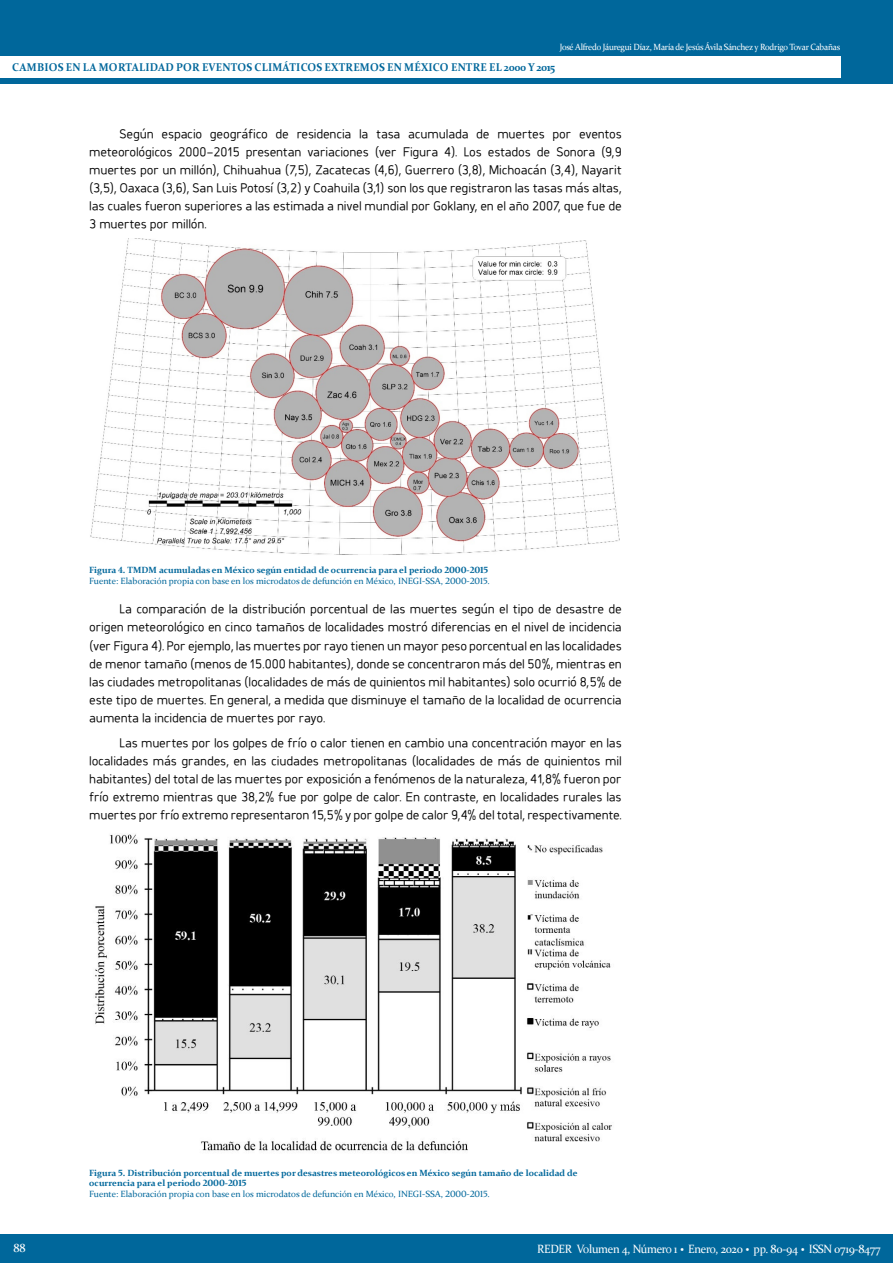
<style>
.page{position:relative;width:893px;height:1263px;background:#fff}
.page>*{position:absolute;margin:0;border:0;box-sizing:border-box;transform-origin:0 0}
.Cuerpo{font:15px/18px "Hospital";letter-spacing:-.015em;color:#000;text-align:justify}
.t1{font:12px "Constantia";letter-spacing:-.025em;color:#fff;scale:.95 1}
.t2{font:700 11.25px "Constantia";letter-spacing:.02em;color:#00679b;scale:.95 1}
.t3{font:700 9px/10.8px "Constantia";color:#00679b}
.t4{font:9px/10.8px "Constantia";color:#00679b}
.t5{font:9px "Constantia";letter-spacing:-.025em;color:#fff;scale:.95 1}
.s1{font-weight:700}
.s2{font-weight:400}
.s3{font-weight:700;font-size:18px}
</style>
<div class="page">
<img style="left:90px;top:239px;width:530px;height:316px">
<img style="left:95px;top:834px;width:517px;height:317px">
<div style="left:0;top:0;width:893px;height:84px;background:#00679b"></div>
<div style="left:0;top:56px;width:840px;height:22px;background:#fff"></div>
<div style="left:0;top:1234px;width:893px;height:29px;background:#00679b"></div>
<p class="t5" style="left:560px;top:41px;width:297px">José Alfredo Jáuregui Díaz, María de Jesús Ávila Sánchez y Rodrigo Tovar Cabañas</p>
<p class="t2" style="left:12px;top:60px;width:573px">CAMBIOS EN LA MORTALIDAD POR EVENTOS CLIMÁTICOS EXTREMOS EN MÉXICO ENTRE EL 2000 Y 2015</p>
<p class="Cuerpo" style="left:89px;top:125px;width:534px;text-indent:30px">Según espacio geográfico de residencia la tasa acumulada de muertes por eventos meteorológicos 2000-2015 presentan variaciones (ver Figura 4). Los estados de Sonora (9,9 muertes por un millón), Chihuahua (7,5), Zacatecas (4,6), Guerrero (3,8), Michoacán (3,4), Nayarit (3,5), Oaxaca (3,6), San Luis Potosí (3,2) y Coahuila (3,1) son los que registraron las tasas más altas, las cuales fueron superiores a las estimada a nivel mundial por Goklany, en el año 2007, que fue de 3 muertes por millón.</p>
<p class="t4" style="left:89px;top:564px;width:402px"><span class="s1">Figura 4. TMDM acumuladas en México según entidad de ocurrencia para el periodo 2000-2015<br></span>Fuente: Elaboración propia con base en los microdatos de defunción en México, INEGI-SSA, 2000-2015.</p>
<p class="Cuerpo" style="left:89px;top:600px;width:534px;text-indent:30px">La comparación de la distribución porcentual de las muertes según el tipo de desastre de origen meteorológico en cinco tamaños de localidades mostró diferencias en el nivel de incidencia (ver Figura 4). Por ejemplo, las muertes por rayo tienen un mayor peso porcentual en las localidades de menor tamaño (menos de 15.000 habitantes), donde se concentraron más del 50%, mientras en las ciudades metropolitanas (localidades de más de quinientos mil habitantes) solo ocurrió 8,5% de este tipo de muertes. En general, a medida que disminuye el tamaño de la localidad de ocurrencia aumenta la incidencia de muertes por rayo.</p>
<p class="Cuerpo" style="left:89px;top:733px;width:534px;text-indent:30px">Las muertes por los golpes de frío o calor tienen en cambio una concentración mayor en las localidades más grandes, en las ciudades metropolitanas (localidades de más de quinientos mil habitantes) del total de las muertes por exposición a fenómenos de la naturaleza, 41,8% fueron por frío extremo mientras que 38,2% fue por golpe de calor. En contraste, en localidades rurales las muertes por frío extremo representaron 15,5% y por golpe de calor 9,4% del total, respectivamente.</p>
<p class="t3" style="left:89px;top:1167px;width:490px">Figura 5. Distribución porcentual de muertes por desastres meteorológicos en México según tamaño de localidad de ocurrencia para el periodo 2000-2015<br><span class="s2">Fuente: Elaboración propia con base en los microdatos de defunción en México, INEGI-SSA, 2000-2015.</span></p>
<p class="t1" style="left:14px;top:1239px;width:14px">88</p>
<p class="t1" style="left:537px;top:1240px;width:363px">REDER Volumen 4, Número 1 <span class="s3">·</span> Enero, 2020 <span class="s3">·</span> pp. 80-94 <span class="s3">·</span> ISSN 0719-8477</p>
</div>
